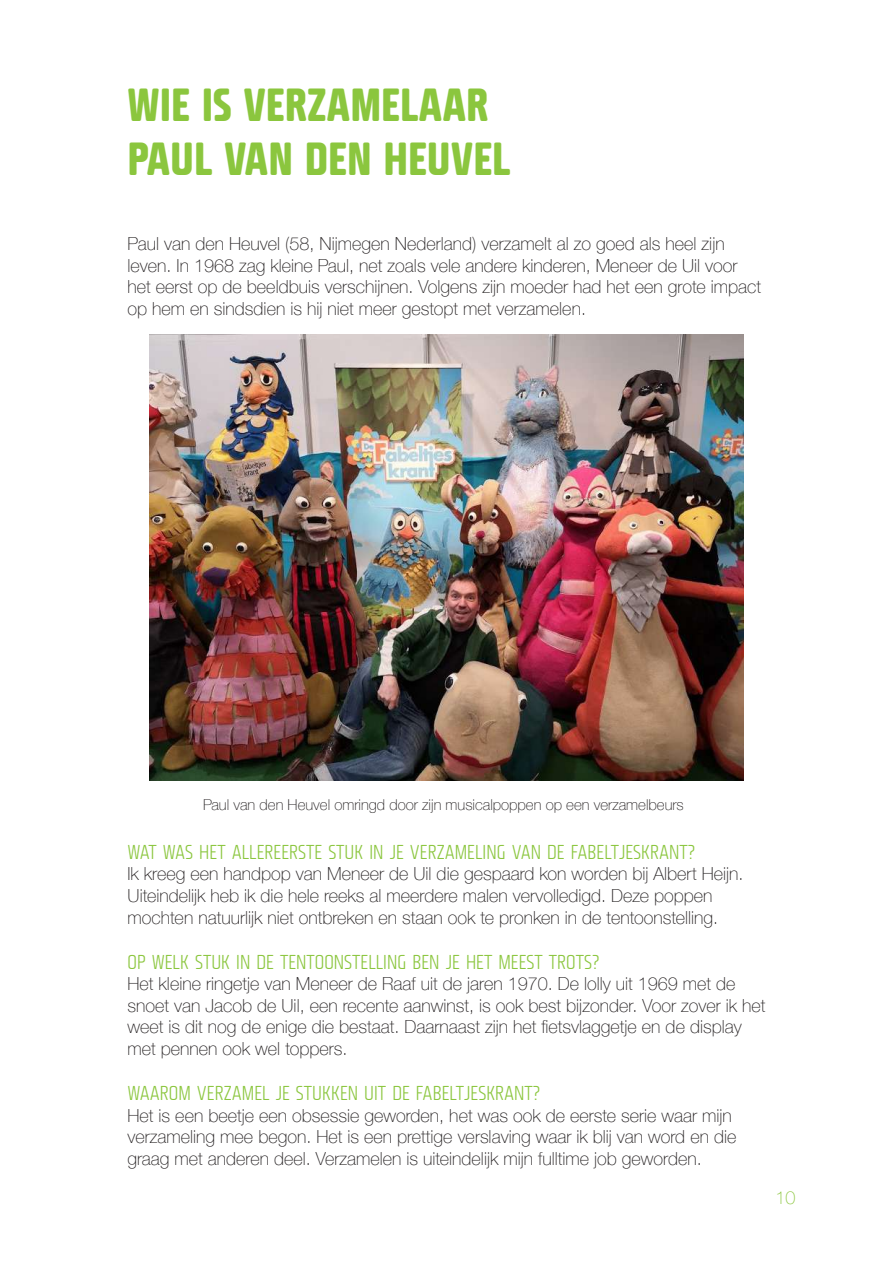
<style>
.page{position:relative;width:893px;height:1263px;background:#fff}
.page>*{position:absolute;margin:0;border:0;box-sizing:border-box;transform-origin:0 0}
.t1{font:45px/54px "Fishmonger ECB";color:#8bc63e}
.t2{font:19.5px "Fishmonger CL";color:#8bc63e}
.t3{font:100 18px/21.6px "Helvetica Neue";color:#231f20}
.t4{font:100 18px "Helvetica Neue";color:#8bc63e}
.t5{font:100 15px "Helvetica Neue";color:#231f20}
</style>
<div class="page">
<img style="left:150px;top:335px;width:593px;height:445px">
<h1 class="t1" style="left:128px;top:75px;width:384px">WIE IS VERZAMELAAR<br>PAUL VAN DEN HEUVEL</h1>
<p class="t3" style="left:128px;top:232px;width:635px">Paul van den Heuvel (58, Nijmegen Nederland) verzamelt al zo goed als heel zijn leven. In 1968 zag kleine Paul, net zoals vele andere kinderen, Meneer de Uil voor het eerst op de beeldbuis verschijnen. Volgens zijn moeder had het een grote impact op hem en sindsdien is hij niet meer gestopt met verzamelen.</p>
<p class="t5" style="left:203px;top:793px;width:482px">Paul van den Heuvel omringd door zijn musicalpoppen op een verzamelbeurs</p>
<p class="t2" style="left:128px;top:839px;width:570px">WAT WAS HET ALLEREERSTE STUK IN JE VERZAMELING VAN DE FABELTJESKRANT?</p>
<p class="t3" style="left:128px;top:862px;width:617px">Ik kreeg een handpop van Meneer de Uil die gespaard kon worden bij Albert Heijn.<br>Uiteindelijk heb ik die hele reeks al meerdere malen vervolledigd. Deze poppen mochten natuurlijk niet ontbreken en staan ook te pronken in de tentoonstelling.</p>
<p class="t2" style="left:128px;top:949px;width:474px">OP WELK STUK IN DE TENTOONSTELLING BEN JE HET MEEST TROTS?</p>
<p class="t3" style="left:128px;top:972px;width:639px">Het kleine ringetje van Meneer de Raaf uit de jaren 1970. De lolly uit 1969 met de snoet van Jacob de Uil, een recente aanwinst, is ook best bijzonder. Voor zover ik het weet is dit nog de enige die bestaat. Daarnaast zijn het fietsvlaggetje en de display met pennen ook wel toppers.</p>
<p class="t2" style="left:128px;top:1080px;width:415px">WAAROM VERZAMEL JE STUKKEN UIT DE FABELTJESKRANT?</p>
<p class="t3" style="left:128px;top:1103px;width:610px">Het is een beetje een obsessie geworden, het was ook de eerste serie waar mijn verzameling mee begon. Het is een prettige verslaving waar ik blij van word en die graag met anderen deel. Verzamelen is uiteindelijk mijn fulltime job geworden.</p>
<p class="t4" style="left:776px;top:1184px;width:22px">10</p>
</div>
